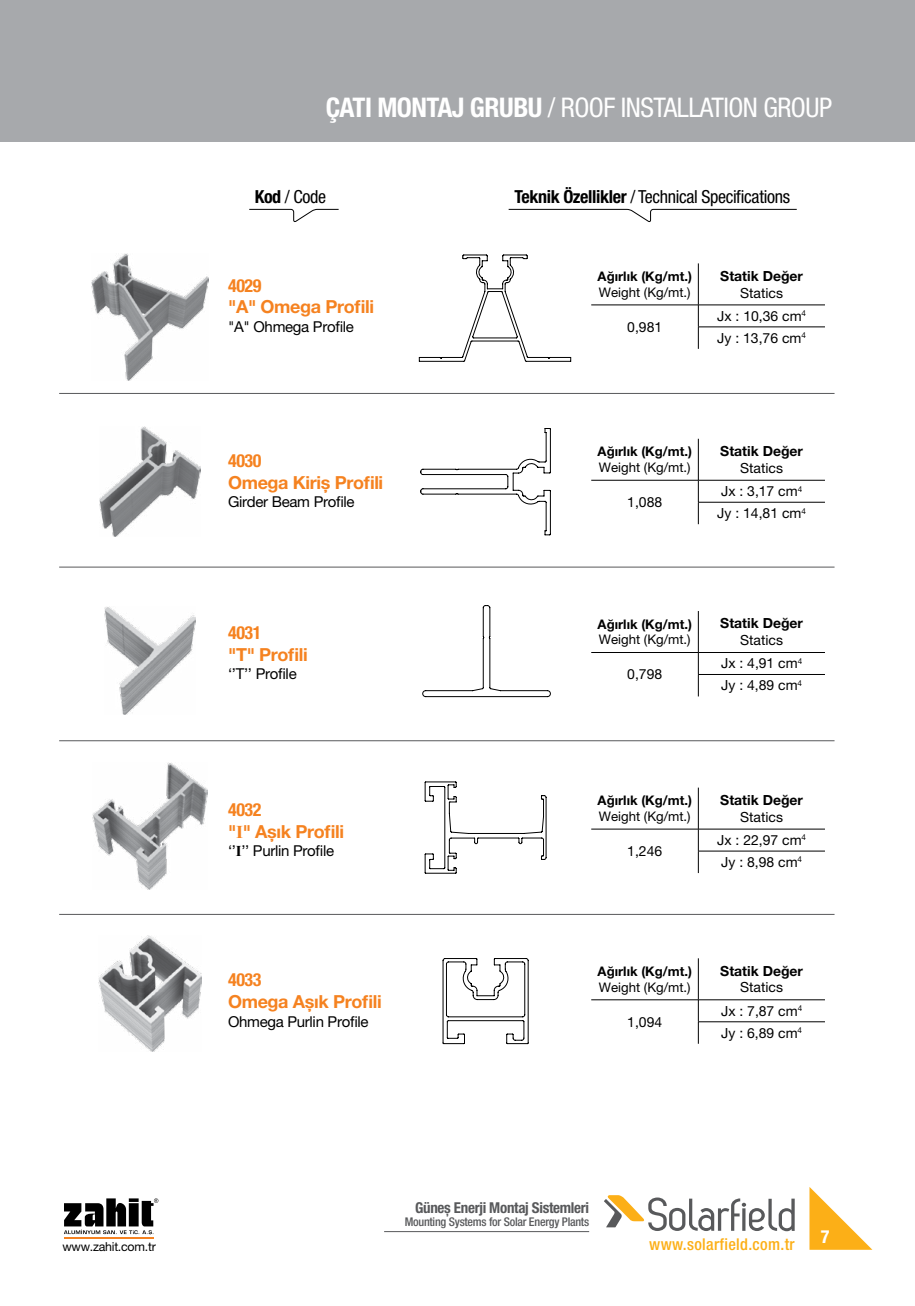
<style>
.page{position:relative;width:915px;height:1306px;background:#fff}
.page>*{position:absolute;margin:0;border:0;box-sizing:border-box;transform-origin:0 0}
.t1{font:condensed 27.15px "Helvetica Neue LT Pro";letter-spacing:-.02em;color:#fff}
.t2{font:700 condensed 18.15px "Helvetica Neue LT Pro";color:#fff}
.t3{font:700 18px/21.8px "Helvetica Neue LT Pro";letter-spacing:-.02em;color:#f58220}
.t4{font:condensed 18px "Helvetica Neue LT Pro";letter-spacing:-.02em;color:#000}
.t5{font:700 condensed 18px "Helvetica Neue LT Pro";letter-spacing:-.02em;color:#f58220}
.t6{font:500 condensed 16.35px "Helvetica Neue LT Pro";letter-spacing:.02em;color:#fcaf17}
.t7{font:15px "Helvetica Neue LT Pro";letter-spacing:-.02em;color:#000}
.t8{font:700 condensed 15px "Helvetica Neue LT Pro";letter-spacing:-.02em;color:#58595b}
.t9{font:13.95px/21.9px "Helvetica Neue LT Pro";color:#000}
.t10{font:700 13.95px "Helvetica Neue LT Pro";color:#000}
.t11{font:700 13.2px "Helvetica Neue LT Pro";color:#000}
.t12{font:13.2px "Helvetica Neue LT Pro";color:#000}
.t13{font:12.45px "Helvetica Neue LT Pro";letter-spacing:-.02em;color:#000}
.t14{font:500 condensed 12px "Helvetica Neue LT Pro";letter-spacing:-.02em;color:#58595b}
.s1{font-weight:700}
.s2{font-stretch:condensed}
.s3{font-family:"Times New Roman"}
.s4{font-family:"Times New Roman";font-weight:700}
</style>
<div class="page">
<div style="left:0;top:0;width:914px;height:142px;background:#a7a9ac"></div>
<img style="left:99px;top:427px;width:101px;height:109px">
<img style="left:104px;top:606px;width:92px;height:108px">
<img style="left:92px;top:762px;width:115px;height:127px">
<img style="left:98px;top:935px;width:103px;height:116px">
<img style="left:92px;top:253px;width:116px;height:127px">
<hr style="left:59px;top:567px;width:775px;height:1px;background:#58595b">
<hr style="left:59px;top:740px;width:775px;height:1px;background:#58595b">
<hr style="left:59px;top:914px;width:775px;height:1px;background:#58595b">
<svg style="left:508px;top:209px;width:289px;height:13px"></svg>
<hr style="left:697px;top:439px;width:1px;height:41px;background:#000">
<hr style="left:591px;top:480px;width:107px;height:1px;background:#000">
<hr style="left:698px;top:480px;width:126px;height:1px;background:#000">
<hr style="left:698px;top:502px;width:126px;height:1px;background:#000">
<svg style="left:697px;top:480px;width:1px;height:44px"></svg>
<hr style="left:697px;top:611px;width:1px;height:41px;background:#000">
<hr style="left:591px;top:652px;width:107px;height:1px;background:#000">
<hr style="left:698px;top:652px;width:126px;height:1px;background:#000">
<hr style="left:698px;top:674px;width:126px;height:1px;background:#000">
<svg style="left:697px;top:653px;width:1px;height:43px"></svg>
<hr style="left:697px;top:787px;width:1px;height:42px;background:#000">
<hr style="left:591px;top:828px;width:107px;height:1px;background:#000">
<hr style="left:698px;top:828px;width:126px;height:1px;background:#000">
<hr style="left:698px;top:850px;width:126px;height:1px;background:#000">
<svg style="left:697px;top:829px;width:1px;height:44px"></svg>
<hr style="left:697px;top:958px;width:1px;height:41px;background:#000">
<hr style="left:591px;top:999px;width:107px;height:1px;background:#000">
<hr style="left:698px;top:999px;width:126px;height:1px;background:#000">
<hr style="left:698px;top:1021px;width:126px;height:1px;background:#000">
<svg style="left:697px;top:1000px;width:1px;height:43px"></svg>
<hr style="left:697px;top:263px;width:1px;height:42px;background:#000">
<hr style="left:591px;top:305px;width:107px;height:1px;background:#000">
<hr style="left:698px;top:305px;width:126px;height:1px;background:#000">
<hr style="left:698px;top:326px;width:126px;height:1px;background:#000">
<svg style="left:697px;top:305px;width:1px;height:44px"></svg>
<hr style="left:59px;top:393px;width:775px;height:1px;background:#58595b">
<svg style="left:249px;top:209px;width:90px;height:13px"></svg>
<svg style="left:418px;top:254px;width:153px;height:108px"></svg>
<svg style="left:420px;top:428px;width:131px;height:107px"></svg>
<svg style="left:422px;top:605px;width:129px;height:92px"></svg>
<svg style="left:424px;top:781px;width:122px;height:93px"></svg>
<svg style="left:442px;top:958px;width:86px;height:86px"></svg>
<svg style="left:809px;top:1187px;width:63px;height:62px"></svg>
<hr style="left:384px;top:1231px;width:205px;height:1px;background:#58595b">
<svg style="left:604px;top:1195px;width:190px;height:36px"></svg>
<svg style="left:64px;top:1198px;width:94px;height:36px"></svg>
<hr style="left:64px;top:1236px;width:89px;height:2px;background:#f58220">
<h1 class="t1" style="left:326px;top:92px;width:507px"><span class="s1">ÇATI MONTAJ GRUBU</span> / ROOF INSTALLATION GROUP</h1>
<p class="t4" style="left:254px;top:186px;width:73px"><span class="s1">Kod</span> / Code</p>
<p class="t5" style="left:228px;top:274px;width:35px">4029</p>
<p class="t3" style="left:228px;top:295px;width:147px">"A" Omega Profili</p>
<p class="t7" style="left:228px;top:317px;width:127px">"A" Ohmega Profile</p>
<p class="t5" style="left:228px;top:449px;width:35px">4030</p>
<p class="t3" style="left:228px;top:471px;width:157px">Omega Kiriş Profili</p>
<p class="t7" style="left:228px;top:492px;width:128px">Girder Beam Profile</p>
<p class="t5" style="left:228px;top:621px;width:35px">4031</p>
<p class="t3" style="left:228px;top:643px;width:81px">"T" Profili</p>
<p class="t7" style="left:228px;top:665px;width:70px">‘’T’’ Profile</p>
<p class="t3" style="left:228px;top:798px;width:117px"><span class="s2">4032<br></span>"<span class="s3">I</span>" Aşık Profili</p>
<p class="t7" style="left:228px;top:841px;width:107px">‘’<span class="s4">I</span>’’ Purlin Profile</p>
<p class="t5" style="left:228px;top:969px;width:35px">4033</p>
<p class="t3" style="left:228px;top:990px;width:155px">Omega Aşık Profili</p>
<p class="t7" style="left:228px;top:1012px;width:142px">Ohmega Purlin Profile</p>
<p class="t4" style="left:514px;top:186px;width:277px"><span class="s1">Teknik Özellikler</span> / Technical Specifications</p>
<p class="t11" style="left:597px;top:268px;width:96px">Ağırlık (Kg/mt.)</p>
<p class="t12" style="left:598px;top:284px;width:93px">Weight (Kg/mt.)</p>
<p class="t10" style="left:720px;top:267px;width:84px">Statik Değer</p>
<p class="t9" style="left:740px;top:281px;width:44px">Statics</p>
<p class="t9" style="left:627px;top:316px;width:36px">0,981</p>
<p class="t9" style="left:717px;top:305px;width:90px">Jx : 10,36 cm<sup>4<br></sup>Jy : 13,76 cm<sup>4</sup></p>
<p class="t11" style="left:597px;top:443px;width:96px">Ağırlık (Kg/mt.)</p>
<p class="t12" style="left:598px;top:459px;width:93px">Weight (Kg/mt.)</p>
<p class="t10" style="left:720px;top:442px;width:84px">Statik Değer</p>
<p class="t9" style="left:740px;top:457px;width:44px">Statics</p>
<p class="t9" style="left:627px;top:491px;width:36px">1,088</p>
<p class="t9" style="left:717px;top:480px;width:90px">Jx : 3,17 cm<sup>4<br></sup>Jy : 14,81 cm<sup>4</sup></p>
<p class="t11" style="left:597px;top:615px;width:96px">Ağırlık (Kg/mt.)</p>
<p class="t12" style="left:598px;top:632px;width:93px">Weight (Kg/mt.)</p>
<p class="t10" style="left:720px;top:614px;width:84px">Statik Değer</p>
<p class="t9" style="left:740px;top:629px;width:44px">Statics</p>
<p class="t9" style="left:627px;top:663px;width:36px">0,798</p>
<p class="t9" style="left:720px;top:652px;width:83px">Jx : 4,91 cm<sup>4<br></sup>Jy : 4,89 cm<sup>4</sup></p>
<p class="t11" style="left:597px;top:792px;width:96px">Ağırlık (Kg/mt.)</p>
<p class="t12" style="left:598px;top:808px;width:93px">Weight (Kg/mt.)</p>
<p class="t10" style="left:720px;top:791px;width:84px">Statik Değer</p>
<p class="t9" style="left:740px;top:805px;width:44px">Statics</p>
<p class="t9" style="left:627px;top:840px;width:36px">1,246</p>
<p class="t9" style="left:717px;top:829px;width:90px">Jx : 22,97 cm<sup>4<br></sup>Jy : 8,98 cm<sup>4</sup></p>
<p class="t11" style="left:597px;top:963px;width:96px">Ağırlık (Kg/mt.)</p>
<p class="t12" style="left:598px;top:979px;width:93px">Weight (Kg/mt.)</p>
<p class="t10" style="left:720px;top:962px;width:84px">Statik Değer</p>
<p class="t9" style="left:740px;top:976px;width:44px">Statics</p>
<p class="t9" style="left:627px;top:1010px;width:36px">1,094</p>
<p class="t9" style="left:720px;top:999px;width:83px">Jx : 7,87 cm<sup>4<br></sup>Jy : 6,89 cm<sup>4</sup></p>
<p class="t8" style="left:415px;top:1198px;width:175px">Güneş Enerji Montaj Sistemleri</p>
<p class="t14" style="left:404px;top:1214px;width:186px">Mounting Systems for Solar Energy Plants</p>
<p class="t13" style="left:62px;top:1238px;width:95px">www.zahit.com.tr</p>
<p class="t6" style="left:649px;top:1234px;width:147px">www.solarfield.com.tr</p>
<h2 class="t2" style="left:820px;top:1225px;width:10px">7</h2>
</div>
